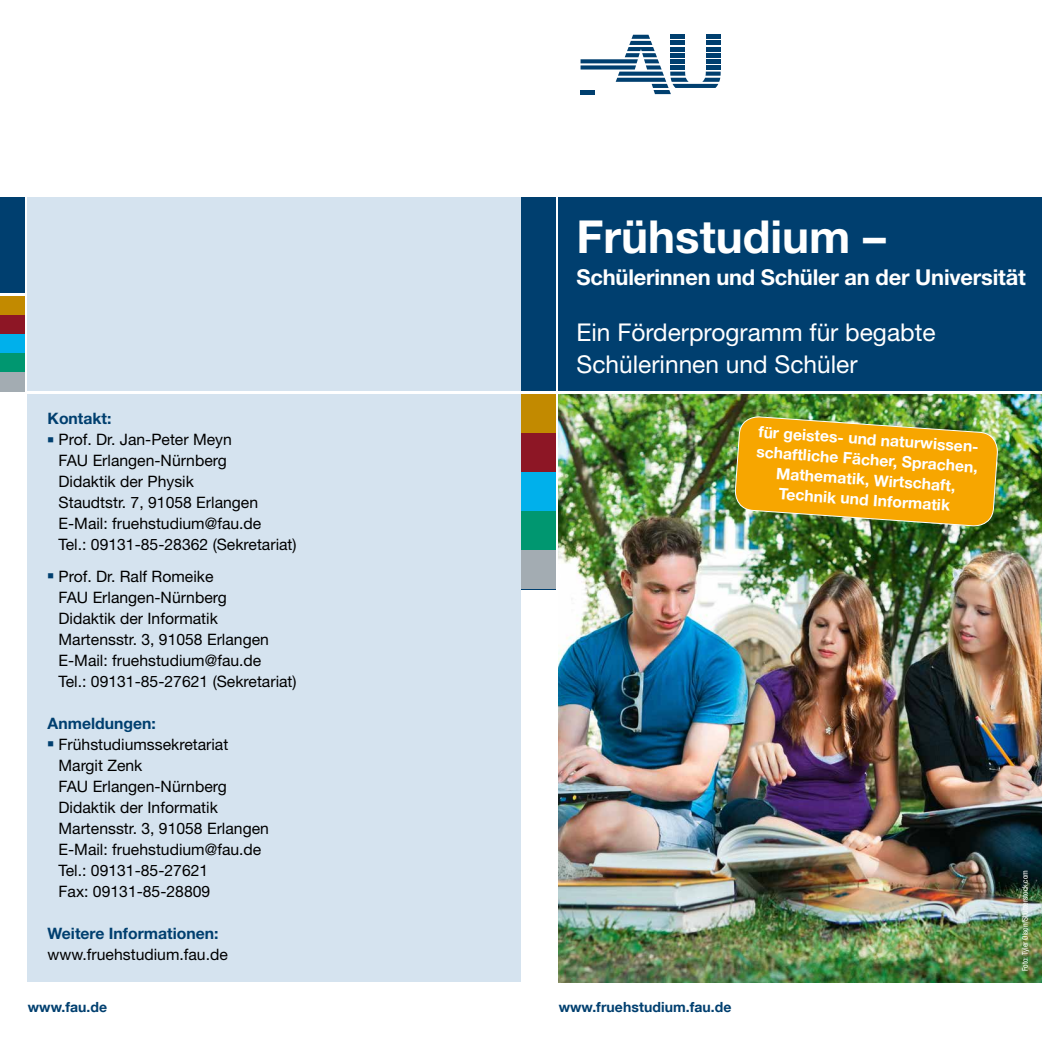
<style>
.page{position:relative;width:1042px;height:1042px;background:#fff}
.page>*{position:absolute;margin:0;border:0;box-sizing:border-box;transform-origin:0 0}
.t1{font:700 45.5px "Helvetica Neue LT Pro";color:#fff}
.t2{font:24.5px/31.5px "Helvetica Neue LT Pro";color:#fff}
.t3{font:700 21.88px "Helvetica Neue LT Pro";letter-spacing:-.01em;color:#fff}
.t4{font:15.75px/21px "Helvetica Neue LT Pro";color:#000}
.t5{font:700 15.75px/20.1px "Helvetica Neue LT Pro";color:#fff;text-align:center}
.t6{font:700 15.75px "Helvetica Neue LT Pro";color:#003f6f}
.t7{font:700 14px "Helvetica Neue LT Com";letter-spacing:.005em;color:#003f6f}
.t8{font:condensed 7.88px "Helvetica Neue LT Pro";color:#fff}
.s1{font-weight:700;color:#003f6f}
</style>
<div class="page">
<div style="left:28px;top:393px;width:493px;height:589px;background:#d5e3ef"></div>
<img style="left:559px;top:394px;width:483px;height:588px">
<div style="left:559px;top:196px;width:483px;height:197px;background:#003f6f"></div>
<img style="left:734px;top:416px;width:264px;height:111px">
<div style="left:521px;top:196px;width:35px;height:197px;background:#003f6f"></div>
<hr style="left:521px;top:391px;width:521px;height:3px;background:#fff">
<div style="left:0;top:196px;width:25px;height:99px;background:#003f6f"></div>
<div style="left:28px;top:196px;width:493px;height:197px;background:#d5e3ef"></div>
<hr style="left:0;top:391px;width:521px;height:3px;background:#fff">
<hr style="left:0;top:293px;width:26px;height:3px;background:#fff">
<div style="left:521px;top:394px;width:35px;height:39px;background:#c28a00"></div>
<div style="left:521px;top:433px;width:35px;height:39px;background:#8d1625"></div>
<div style="left:521px;top:472px;width:35px;height:39px;background:#00b0eb"></div>
<div style="left:521px;top:511px;width:35px;height:39px;background:#009770"></div>
<div style="left:521px;top:550px;width:35px;height:39px;background:#a3acb2"></div>
<div style="left:0;top:296px;width:25px;height:19px;background:#c28a00"></div>
<div style="left:0;top:315px;width:25px;height:19px;background:#8d1625"></div>
<div style="left:0;top:334px;width:25px;height:19px;background:#00b0eb"></div>
<div style="left:0;top:353px;width:25px;height:19px;background:#009770"></div>
<div style="left:0;top:372px;width:25px;height:19px;background:#a3acb2"></div>
<svg style="left:580px;top:35px;width:140px;height:59px"></svg>
<hr style="left:580px;top:90px;width:15px;height:4px;background:#003f6f">
<p class="t6" style="left:48px;top:409px;width:65px">Kontakt:</p>
<p class="t4" style="left:59px;top:429px;width:240px;text-indent:-11px"><sup>■</sup> Prof. Dr. Jan-Peter Meyn<br>FAU Erlangen-Nürnberg<br>Didaktik der Physik<br>Staudtstr. 7, 91058 Erlangen<br>E-Mail: fruehstudium@fau.de<br>Tel.: 09131-85-28362 (Sekretariat)</p>
<p class="t4" style="left:59px;top:565px;width:240px;text-indent:-11px"><sup>■</sup> Prof. Dr. Ralf Romeike<br>FAU Erlangen-Nürnberg<br>Didaktik der Informatik<br>Martensstr. 3, 91058 Erlangen<br>E-Mail: fruehstudium@fau.de<br>Tel.: 09131-85-27621 (Sekretariat)</p>
<p class="t6" style="left:48px;top:713px;width:110px">Anmeldungen:</p>
<p class="t4" style="left:59px;top:733px;width:212px;text-indent:-11px"><sup>■</sup> Frühstudiumssekretariat<br>Margit Zenk<br>FAU Erlangen-Nürnberg<br>Didaktik der Informatik<br>Martensstr. 3, 91058 Erlangen<br>E-Mail: fruehstudium@fau.de<br>Tel.: 09131-85-27621<br>Fax: 09131-85-28809</p>
<p class="t4" style="left:48px;top:922px;width:182px"><span class="s1">Weitere Informationen: </span>www.fruehstudium.fau.de</p>
<p class="t7" style="left:28px;top:998px;width:81px">www.fau.de</p>
<h1 class="t1" style="left:576px;top:208px;width:311px">Frühstudium –</h1>
<h1 class="t3" style="left:576px;top:264px;width:451px">Schülerinnen und Schüler an der Universität</h1>
<h2 class="t2" style="left:576px;top:316px;width:360px">Ein Förderprogramm für begabte<br>Schülerinnen und Schüler</h2>
<p class="t5" style="left:758px;top:421px;width:224px;rotate:4deg">für geistes- und naturwissen&shy;schaftliche Fächer, Sprachen,<br>Mathematik, Wirtschaft,<br>Technik und Informatik</p>
<p class="t7" style="left:559px;top:998px;width:174px">www.fruehstudium.fau.de</p>
<p class="t8" style="left:1020px;top:971px;width:102px;rotate:-90deg">Foto: Tyler Olson/Shutterstock.com</p>
</div>
